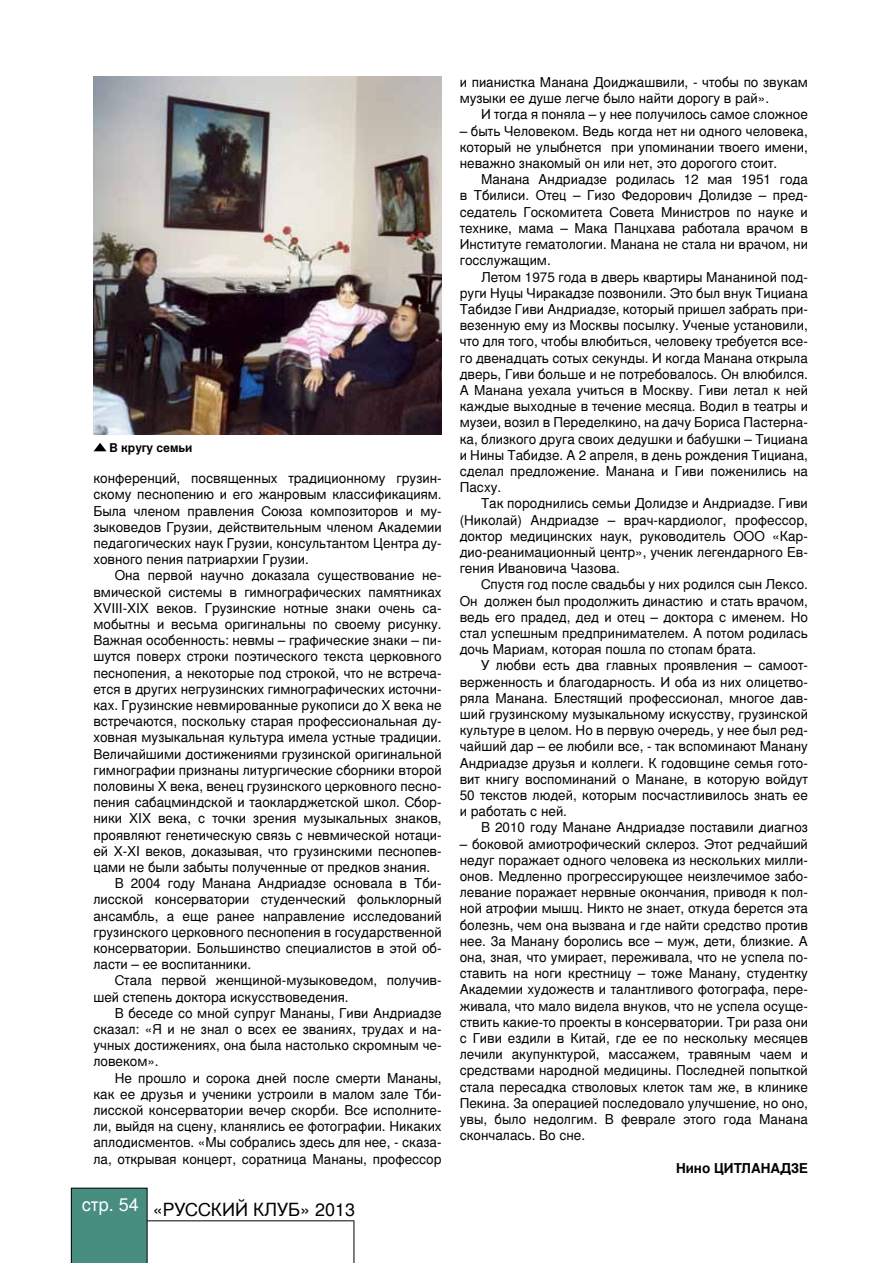
<style>
.page{position:relative;width:893px;height:1263px;background:#fff}
.page>*{position:absolute;margin:0;border:0;box-sizing:border-box;transform-origin:0 0}
.t1{font:18px "Nimbus San LCY";color:#000}
.t2{font:13.5px/16.2px "Nimbus San LCY";color:#000;text-align:justify}
.t3{font:700 13.5px "Nimbus San LCY";color:#000}
.t4{font:700 12px "Nimbus San LCY";color:#000}
</style>
<div class="page">
<div style="left:71px;top:1188px;width:76px;height:75px;background:#478e81"></div>
<hr style="left:147px;top:1220px;width:207px;height:1px;background:#000">
<hr style="left:354px;top:1220px;width:1px;height:43px;background:#000">
<img style="left:94px;top:77px;width:348px;height:357px">
<svg style="left:94px;top:443px;width:13px;height:8px"></svg>
<p class="t4" style="left:109px;top:441px;width:85px">В кругу семьи</p>
<p class="t2" style="left:93px;top:470px;width:350px">конференций, посвященных традиционному грузин&shy;скому песнопению и его жанровым классификациям.<br>Была членом правления Союза композиторов и му&shy;зыковедов Грузии, действительным членом Академии педагогических наук Грузии, консультантом Центра ду&shy;ховного пения патриархии Грузии.</p>
<p class="t2" style="left:115px;top:567px;width:328px">Она первой научно доказала существование не-</p>
<p class="t2" style="left:93px;top:583px;width:350px">вмической системы в гимнографических памятниках</p>
<p class="t2" style="left:93px;top:600px;width:350px">XVIII-XIX веков. Грузинские нотные знаки очень са-</p>
<p class="t2" style="left:93px;top:616px;width:350px">мобытны и весьма оригинальны по своему рисунку.</p>
<p class="t2" style="left:93px;top:632px;width:350px">Важная особенность: невмы – графические знаки – пи-</p>
<p class="t2" style="left:93px;top:648px;width:350px">шутся поверх строки поэтического текста церковного</p>
<p class="t2" style="left:93px;top:664px;width:350px">песнопения, а некоторые под строкой, что не встреча-</p>
<p class="t2" style="left:93px;top:681px;width:350px">ется в других негрузинских гимнографических источни-</p>
<p class="t2" style="left:93px;top:697px;width:350px">ках. Грузинские невмированные рукописи до X века не</p>
<p class="t2" style="left:93px;top:713px;width:350px">встречаются, поскольку старая профессиональная ду-</p>
<p class="t2" style="left:93px;top:729px;width:350px">ховная музыкальная культура имела устные традиции.</p>
<p class="t2" style="left:93px;top:745px;width:350px">Величайшими достижениями грузинской оригинальной</p>
<p class="t2" style="left:93px;top:762px;width:350px">гимнографии признаны литургические сборники второй</p>
<p class="t2" style="left:93px;top:778px;width:350px">половины X века, венец грузинского церковного песно-</p>
<p class="t2" style="left:93px;top:794px;width:350px">пения сабацминдской и таокларджетской школ. Сбор-</p>
<p class="t2" style="left:93px;top:810px;width:350px">ники XIX века, с точки зрения музыкальных знаков,</p>
<p class="t2" style="left:93px;top:826px;width:350px">проявляют генетическую связь с невмической нотаци-</p>
<p class="t2" style="left:93px;top:843px;width:350px">ей X-XI веков, доказывая, что грузинскими песнопев-</p>
<p class="t2" style="left:93px;top:859px;width:338px">цами не были забыты полученные от предков знания.</p>
<p class="t2" style="left:115px;top:875px;width:328px">В 2004 году Манана Андриадзе основала в Тби-</p>
<p class="t2" style="left:93px;top:891px;width:350px">лисской консерватории студенческий фольклорный</p>
<p class="t2" style="left:93px;top:907px;width:350px">ансамбль, а еще ранее направление исследований</p>
<p class="t2" style="left:93px;top:924px;width:350px">грузинского церковного песнопения в государственной</p>
<p class="t2" style="left:93px;top:940px;width:350px">консерватории. Большинство специалистов в этой об-</p>
<p class="t2" style="left:93px;top:956px;width:159px">ласти – ее воспитанники.</p>
<p class="t2" style="left:115px;top:972px;width:328px">Стала первой женщиной-музыковедом, получив-</p>
<p class="t2" style="left:93px;top:988px;width:257px">шей степень доктора искусствоведения.</p>
<p class="t2" style="left:115px;top:1005px;width:328px">В беседе со мной супруг Мананы, Гиви Андриадзе</p>
<p class="t2" style="left:93px;top:1021px;width:350px">сказал: «Я и не знал о всех ее званиях, трудах и на-</p>
<p class="t2" style="left:93px;top:1037px;width:350px">учных достижениях, она была настолько скромным че-</p>
<p class="t2" style="left:93px;top:1053px;width:67px">ловеком».</p>
<p class="t2" style="left:115px;top:1069px;width:328px">Не прошло и сорока дней после смерти Мананы,</p>
<p class="t2" style="left:93px;top:1086px;width:350px">как ее друзья и ученики устроили в малом зале Тби-</p>
<p class="t2" style="left:93px;top:1102px;width:350px">лисской консерватории вечер скорби. Все исполните-</p>
<p class="t2" style="left:93px;top:1118px;width:350px">ли, выйдя на сцену, кланялись ее фотографии. Н икаких</p>
<p class="t2" style="left:93px;top:1134px;width:350px">аплодисментов. «Мы собрались здесь для нее, - сказа-</p>
<p class="t2" style="left:93px;top:1150px;width:350px">ла, открывая концерт, соратница Мананы, профессор</p>
<h1 class="t1" style="left:82px;top:1199px;width:94px"><sup>стр.</sup> <sup>54</sup> «РУССКИЙ</h1>
<h1 class="t1" style="left:253px;top:1199px;width:13px">КЛУБ</h1>
<h1 class="t1" style="left:300px;top:1199px;width:57px">» 2013</h1>
<p class="t2" style="left:460px;top:74px;width:350px">и пианистка Манана Доиджашвили, - чтобы по звукам музыки ее душе легче было найти дорогу в рай».</p>
<p class="t2" style="left:481px;top:107px;width:328px">И тогда я поняла – у нее получилось самое сложное</p>
<p class="t2" style="left:460px;top:123px;width:350px">– быть Человеком. Ведь когда нет ни одного человека, который не улыбнется при упоминании твоего имени, неважно знакомый он или нет, это дорогого стоит.</p>
<p class="t2" style="left:460px;top:171px;width:350px;text-indent:21px">Манана Андриадзе родилась 12 мая 1951 года в Тбилиси. Отец – Гизо Федорович Долидзе – пред&shy;седатель Госкомитета Совета Министров по науке и технике, мама – Мака Панцхава работала врачом в И нституте гематологии. Манана не стала ни врачом, ни госслужащим.</p>
<p class="t2" style="left:460px;top:269px;width:350px;text-indent:21px">Летом 1975 года в дверь квартиры Мананиной под&shy;руги Нуцы Чиракадзе позвонили. Это был внук Тициана Табидзе Гиви Андриадзе, который пришел забрать при&shy;везенную ему из Москвы посылку. Ученые установили, что для того, чтобы влюбиться, человеку требуется все&shy;го двенадцать сотых секунды. И когда Манана открыла дверь, Гиви больше и не потребовалось. Он влюбился.<br>А Манана уехала учиться в Москву. Гиви летал к ней каждые выходные в течение месяца. Водил в театры и музеи, возил в Переделкино, на дачу Бориса Пастерна&shy;ка, близкого друга своих дедушки и бабушки – Тициана и Н ины Табидзе. А 2 апреля, в день рождения Тициана, сделал предложение. Манана и Гиви поженились на П асху.</p>
<p class="t2" style="left:460px;top:495px;width:350px;text-indent:21px">Так породнились семьи Долидзе и Андриадзе. Гиви (Н иколай) Андриадзе – врач-кардиолог, профессор, доктор медицинских наук, руководитель ООО</p>
<p class="t2" style="left:460px;top:528px;width:350px;text-indent:312px">«Кар&shy;дио-реанимационный центр», ученик легендарного Ев&shy;гения И вановича Чазова.</p>
<p class="t2" style="left:460px;top:576px;width:350px;text-indent:21px">Спустя год после свадьбы у них родился сын Лексо.<br>Он должен был продолжить династию и стать врачом, ведь его прадед, дед и отец – доктора с именем. Н о стал успешным предпринимателем. А потом родилась дочь Мариам, которая пошла по стопам брата.</p>
<p class="t2" style="left:460px;top:657px;width:350px;text-indent:21px">У любви есть два главных проявления – самоот&shy;верженность и благодарность. И оба из них олицетво&shy;ряла Манана. Блестящий профессионал, многое дав&shy;ший грузинскому музыкальному искусству, грузинской культуре в целом. Но в первую очередь, у нее был ред&shy;чайший дар – ее любили все, - так вспоминают Манану Андриадзе друзья и коллеги. К годовщине семья гото&shy;вит книгу воспоминаний о Манане, в которую войдут 50 текстов людей, которым посчастливилось знать ее и работать с ней.</p>
<p class="t2" style="left:481px;top:819px;width:328px">В 2010 году Манане Андриадзе поставили диагноз</p>
<p class="t2" style="left:460px;top:836px;width:350px">– боковой амиотрофический склероз. Этот редчайший недуг поражает одного человека из нескольких милли&shy;онов. Медленно прогрессирующее неизлечимое забо&shy;левание поражает нервные окончания, приводя к пол&shy;ной атрофии мышц. Н икто не знает, откуда берется эта болезнь, чем она вызвана и где найти средство против нее. За Манану боролись все – муж, дети, близкие. А она, зная, что умирает, переживала, что не успела по&shy;ставить на ноги крестницу – тоже Манану, студентку Академии художеств и талантливого фотографа, пере&shy;живала, что мало видела внуков, что не успела осуще&shy;ствить какие-то проекты в консерватории. Три раза они с Гиви ездили в Китай, где ее по нескольку месяцев лечили акупунктурой, массажем, травяным чаем и средствами народной медицины. Последней попыткой стала пересадка стволовых клеток там же, в клинике Пекина. За операцией последовало улучшение, но оно, увы, было недолгим. В феврале этого года Манана скончалась. Во сне.</p>
<p class="t3" style="left:676px;top:1160px;width:49px">Нино ЦИТЛАНАДЗЕ</p>
</div>
